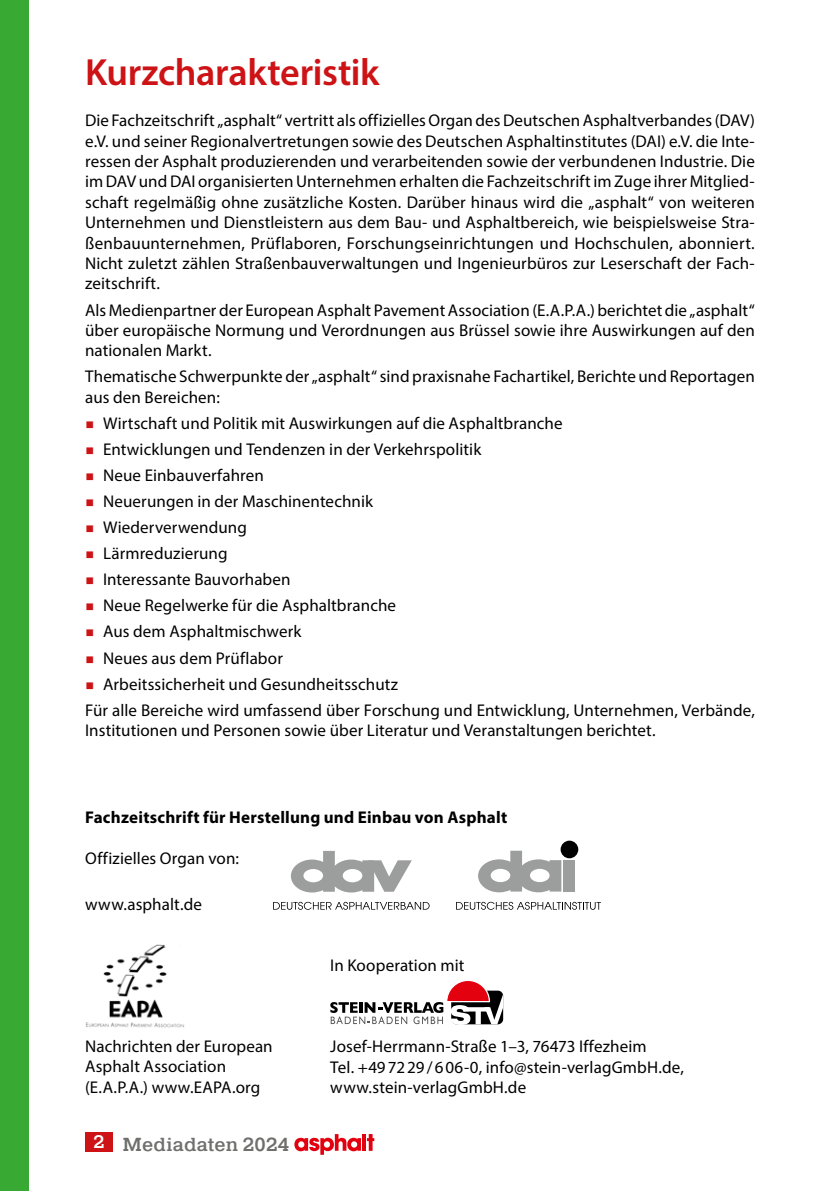
<style>
.page{position:relative;width:840px;height:1191px;background:#fff}
.page>*{position:absolute;margin:0;border:0;box-sizing:border-box;transform-origin:0 0}
.t1{font:600 38px "Myriad Pro";letter-spacing:-.01em;color:#cd1316}
.t2{font:500 18.8px "Pragmatica Slab";letter-spacing:.01em;color:#6f6f6e}
.t3{font:17px/20.4px "Myriad Pro";letter-spacing:.005em;color:#000}
.t4{font:700 17px "Myriad Pro";letter-spacing:.01em;color:#000}
.s1{color:#cd1316}
.s2{font-size:18px;color:#fff}
</style>
<div class="page">
<div style="left:0;top:0;width:28px;height:1191px;background:#38aa34"></div>
<div style="left:85px;top:1131px;width:27px;height:20px;background:#cd1316"></div>
<svg style="left:294px;top:1134px;width:67px;height:20px"></svg>
<hr style="left:362px;top:1134px;width:4px;height:16px;background:#e3000f">
<svg style="left:367px;top:1134px;width:7px;height:16px"></svg>
<svg style="left:330px;top:981px;width:173px;height:44px"></svg>
<svg style="left:273px;top:902px;width:156px;height:7px"></svg>
<svg style="left:291px;top:851px;width:120px;height:41px"></svg>
<div style="left:560px;top:840px;width:18px;height:18px;background:#000;border-radius:50%"></div>
<div style="left:563px;top:860px;width:12px;height:31px;background:#9c9d9d"></div>
<svg style="left:456px;top:902px;width:144px;height:7px"></svg>
<svg style="left:478px;top:850px;width:83px;height:42px"></svg>
<img style="left:85px;top:944px;width:99px;height:84px">
<h1 class="t1" style="left:85px;top:48px;width:296px">Kurzcharakteristik</h1>
<p class="t3" style="left:85px;top:110px;width:671px;text-align:justify">Die Fachzeitschrift „asphalt“ vertritt als offizielles Organ des Deutschen Asphaltverbandes (DAV) e.V. und seiner Regionalvertretungen sowie des Deutschen Asphaltinstitutes (DAI) e.V. die Inte&shy;ressen der Asphalt produzierenden und verarbeitenden sowie der verbundenen Industrie. Die im DAV und DAI organisierten Unternehmen erhalten die Fachzeitschrift im Zuge ihrer Mitglied&shy;schaft regelmäßig ohne zusätzliche Kosten. Darüber hinaus wird die „asphalt“ von weiteren Unternehmen und Dienstleistern aus dem Bau- und Asphaltbereich, wie beispielsweise Stra&shy;ßenbauunternehmen, Prüflaboren, Forschungseinrichtungen und Hochschulen, abonniert.<br>Nicht zuletzt zählen Straßenbauverwaltungen und Ingenieurbüros zur Leserschaft der Fach&shy;zeitschrift.</p>
<p class="t3" style="left:85px;top:299px;width:670px;text-align:justify">Als Medienpartner der European Asphalt Pavement Association (E.A.P.A.) berichtet die „asphalt“ über europäische Normung und Verordnungen aus Brüssel sowie ihre Auswirkungen auf den nationalen Markt.</p>
<p class="t3" style="left:85px;top:366px;width:671px">Thematische Schwerpunkte der „asphalt“ sind praxisnahe Fachartikel, Berichte und Reportagen aus den Bereichen:</p>
<p class="t3" style="left:85px;top:413px;width:479px"><span class="s1">○</span> Wirtschaft und Politik mit Auswirkungen auf die Asphaltbranche</p>
<p class="t3" style="left:85px;top:439px;width:397px"><span class="s1">○</span> Entwicklungen und Tendenzen in der Verkehrspolitik</p>
<p class="t3" style="left:85px;top:465px;width:180px"><span class="s1">○</span> Neue Einbauverfahren</p>
<p class="t3" style="left:85px;top:491px;width:289px"><span class="s1">○</span> Neuerungen in der Maschinentechnik</p>
<p class="t3" style="left:85px;top:517px;width:163px"><span class="s1">○</span> Wiederverwendung</p>
<p class="t3" style="left:85px;top:543px;width:144px"><span class="s1">○</span> Lärmreduzierung</p>
<p class="t3" style="left:85px;top:569px;width:207px"><span class="s1">○</span> Interessante Bauvorhaben</p>
<p class="t3" style="left:85px;top:595px;width:312px"><span class="s1">○</span> Neue Regelwerke für die Asphaltbranche</p>
<p class="t3" style="left:85px;top:621px;width:218px"><span class="s1">○</span> Aus dem Asphaltmischwerk</p>
<p class="t3" style="left:85px;top:647px;width:199px"><span class="s1">○</span> Neues aus dem Prüflabor</p>
<p class="t3" style="left:85px;top:670px;width:671px;line-height:26px"><span class="s1">○</span> Arbeitssicherheit und Gesundheitsschutz<br>Für alle Bereiche wird umfassend über Forschung und Entwicklung, Unternehmen, Verbände,</p>
<p class="t3" style="left:85px;top:720px;width:571px">Institutionen und Personen sowie über Literatur und Veranstaltungen berichtet.</p>
<p class="t4" style="left:85px;top:806px;width:423px">Fachzeitschrift für Herstellung und Einbau von Asphalt</p>
<p class="t3" style="left:85px;top:848px;width:155px">Offizielles Organ von:</p>
<p class="t3" style="left:85px;top:894px;width:118px">www.asphalt.de</p>
<p class="t3" style="left:85px;top:1035px;width:189px">Nachrichten der European<br>Asphalt Association (E.A.P.A.) www.EAPA.org</p>
<p class="t2" style="left:93px;top:1133px;width:197px"><span class="s2">2</span> Mediadaten 2024</p>
<p class="t3" style="left:330px;top:954px;width:136px">In Kooperation mit</p>
<p class="t3" style="left:330px;top:1036px;width:355px">Josef-Herrmann-Straße 1–3, 76473 Iffezheim<br>Tel. +497229/606-0, info@stein-verlagGmbH.de, www.stein-verlagGmbH.de</p>
</div>
